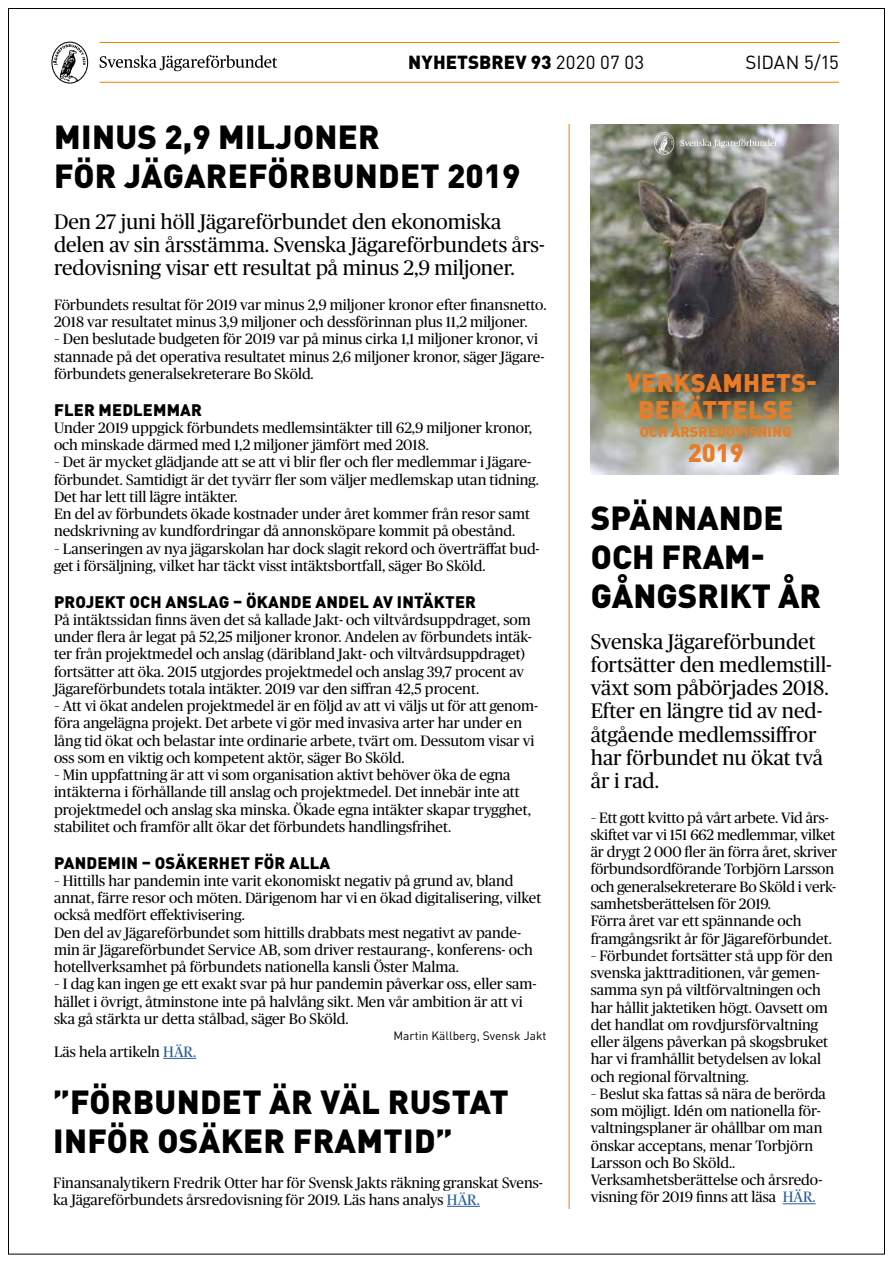
<style>
.page{position:relative;width:893px;height:1263px;background:#fff}
.page>*{position:absolute;margin:0;border:0;box-sizing:border-box;transform-origin:0 0}
.t1{font:900 33px/39px "DINOT";letter-spacing:.01em;color:#000}
.t2{font:900 25.2px/26.8px "DINOT";letter-spacing:.01em;color:#e87c28;text-align:center}
.t3{font:21px/23.2px "Publico Headline";color:#000}
.t4{font:900 18.75px "DINOT";letter-spacing:.005em;color:#000}
.t5{font:18.75px "DINOT";letter-spacing:-.005em;color:#000}
.t6{font:900 16.5px "DINOT";letter-spacing:.01em;color:#000}
.t7{font:15px/17.2px "Publico Headline";color:#000}
.t8{font:900 14.25px "DINOT";letter-spacing:.01em;color:#e87c28}
.t9{font:12px "DINOT";color:#000}
.s1{font-weight:400}
.s2{color:#275b9b}
</style>
<div class="page">
<svg style="left:51px;top:42px;width:37px;height:42px"></svg>
<svg style="left:100px;top:55px;width:177px;height:16px"></svg>
<hr style="left:99px;top:42px;width:740px;height:1px;background:#ef7d00">
<hr style="left:99px;top:82px;width:740px;height:1px;background:#ef7d00">
<hr style="left:569px;top:124px;width:1px;height:1085px;background:#ef7d00">
<hr style="left:163px;top:1058px;width:33px;height:1px;background:#275b9b">
<hr style="left:447px;top:1206px;width:33px;height:1px;background:#275b9b">
<hr style="left:783px;top:1203px;width:33px;height:1px;background:#275b9b">
<img style="left:591px;top:124px;width:248px;height:350px">
<svg style="left:654px;top:132px;width:20px;height:23px"></svg>
<svg style="left:680px;top:139px;width:97px;height:9px"></svg>
<svg style="left:792px;top:349px;width:5px;height:3px"></svg>
<p class="t4" style="left:408px;top:50px;width:238px">NYHETSBREV 93 <span class="s1">2020 07 03</span></p>
<p class="t5" style="left:745px;top:50px;width:95px">SIDAN 5/15</p>
<h1 class="t1" style="left:54px;top:116px;width:468px">MINUS 2,9 MILJONER<br>FÖR JÄGAREFÖRBUNDET 2019</h1>
<h3 class="t3" style="left:54px;top:209px;width:492px">Den 27 juni höll Jägareförbundet den ekonomiska delen av sin årsstämma. Svenska Jägareförbundets års&shy;redovisning visar ett resultat på minus 2,9 miljoner.</h3>
<p class="t7" style="left:54px;top:295px;width:494px">Förbundets resultat för 2019 var minus 2,9 miljoner kronor efter finansnetto.<br>2018 var resultatet minus 3,9 miljoner och dessförinnan plus 11,2 miljoner.</p>
<p class="t7" style="left:54px;top:330px;width:492px">– Den beslutade budgeten för 2019 var på minus cirka 1,1 miljoner kronor, vi stannade på det operativa resultatet minus 2,6 miljoner kronor, säger Jägare&shy;förbundets generalsekreterare Bo Sköld.</p>
<p class="t6" style="left:54px;top:398px;width:149px">FLER MEDLEMMAR</p>
<p class="t7" style="left:54px;top:418px;width:480px">Under 2019 uppgick förbundets medlemsintäkter till 62,9 miljoner kronor, och minskade därmed med 1,2 miljoner jämfört med 2018.</p>
<p class="t7" style="left:54px;top:453px;width:486px">– Det är mycket glädjande att se att vi blir fler och fler medlemmar i Jägare&shy;förbundet. Samtidigt är det tyvärr fler som väljer medlemskap utan tidning.<br>Det har lett till lägre intäkter.<br>En del av förbundets ökade kostnader under året kommer från resor samt nedskrivning av kundfordringar då annonsköpare kommit på obestånd.</p>
<p class="t7" style="left:54px;top:539px;width:487px">– Lanseringen av nya jägarskolan har dock slagit rekord och överträffat bud&shy;get i försäljning, vilket har täckt visst intäktsbortfall, säger Bo Sköld.</p>
<p class="t6" style="left:54px;top:590px;width:423px">PROJEKT OCH ANSLAG – ÖKANDE ANDEL AV INTÄKTER</p>
<p class="t7" style="left:54px;top:610px;width:479px">På intäktssidan finns även det så kallade Jakt- och viltvårdsuppdraget, som under flera år legat på 52,25 miljoner kronor. Andelen av förbundets intäk&shy;ter från projektmedel och anslag (däribland Jakt- och viltvårdsuppdraget) fortsätter att öka. 2015 utgjordes projektmedel och anslag 39,7 procent av Jägareförbundets totala intäkter. 2019 var den siffran 42,5 procent.</p>
<p class="t7" style="left:54px;top:696px;width:486px">– Att vi ökat andelen projektmedel är en följd av att vi väljs ut för att genom&shy;föra angelägna projekt. Det arbete vi gör med invasiva arter har under en lång tid ökat och belastar inte ordinarie arbete, tvärt om. Dessutom visar vi oss som en viktig och kompetent aktör, säger Bo Sköld.</p>
<p class="t7" style="left:54px;top:765px;width:478px">– Min uppfattning är att vi som organisation aktivt behöver öka de egna intäkterna i förhållande till anslag och projektmedel. Det innebär inte att projektmedel och anslag ska minska. Ökade egna intäkter skapar trygghet, stabilitet och framför allt ökar det förbundets handlingsfrihet.</p>
<p class="t6" style="left:54px;top:851px;width:278px">PANDEMIN – OSÄKERHET FÖR ALLA</p>
<p class="t7" style="left:54px;top:871px;width:489px">– Hittills har pandemin inte varit ekonomiskt negativ på grund av, bland annat, färre resor och möten. Därigenom har vi en ökad digitalisering, vilket också medfört effektivisering.<br>Den del av Jägareförbundet som hittills drabbats mest negativt av pande&shy;min är Jägareförbundet Service AB, som driver restaurang-, konferens- och hotellverksamhet på förbundets nationella kansli Öster Malma.</p>
<p class="t7" style="left:54px;top:975px;width:484px">– I dag kan ingen ge ett exakt svar på hur pandemin påverkar oss, eller sam&shy;hället i övrigt, åtminstone inte på halvlång sikt. Men vår ambition är att vi ska gå stärkta ur detta stålbad, säger Bo Sköld.</p>
<p class="t9" style="left:394px;top:1027px;width:154px">Martin Källberg, Svensk Jakt</p>
<p class="t7" style="left:54px;top:1042px;width:144px">Läs hela artikeln <span class="s2">HÄR.</span></p>
<h1 class="t1" style="left:53px;top:1081px;width:457px">”FÖRBUNDET ÄR VÄL RUSTAT<br>INFÖR OSÄKER FRAMTID”</h1>
<p class="t7" style="left:53px;top:1173px;width:491px">Finansanalytikern Fredrik Otter har för Svensk Jakts räkning granskat Svens&shy;ka Jägareförbundets årsredovisning för 2019. Läs hans analys <span class="s2">HÄR.</span></p>
<h2 class="t2" style="left:626px;top:368px;width:193px">VERKSAMHETS-<br>BERÄTTELSE</h2>
<p class="t8" style="left:640px;top:422px;width:153px">OCH ÅRSREDOVISNING</p>
<h2 class="t2" style="left:688px;top:438px;width:58px">2019</h2>
<h1 class="t1" style="left:591px;top:497px;width:232px">SPÄNNANDE<br>OCH FRAM-<br>GÅNGSRIKT ÅR</h1>
<h3 class="t3" style="left:591px;top:629px;width:243px">Svenska Jägareförbundet fortsätter den medlemstill&shy;växt som påbörjades 2018.<br>Efter en längre tid av ned&shy;åtgående medlemssiffror har förbundet nu ökat två år i rad.</h3>
<p class="t7" style="left:591px;top:808px;width:248px">– Ett gott kvitto på vårt arbete. Vid års&shy;skiftet var vi 151 662 medlemmar, vilket är drygt 2 000 fler än förra året, skriver förbundsordförande Torbjörn Larsson och generalsekreterare Bo Sköld i verk&shy;samhetsberättelsen för 2019.<br>Förra året var ett spännande och framgångsrikt år för Jägareförbundet.</p>
<p class="t7" style="left:591px;top:946px;width:244px">– Förbundet fortsätter stå upp för den svenska jakttraditionen, vår gemen&shy;samma syn på viltförvaltningen och har hållit jaktetiken högt. Oavsett om det handlat om rovdjursförvaltning eller älgens påverkan på skogsbruket har vi framhållit betydelsen av lokal och regional förvaltning.</p>
<p class="t7" style="left:591px;top:1084px;width:237px">– Beslut ska fattas så nära de berörda som möjligt. Idén om nationella för&shy;valtningsplaner är ohållbar om man önskar acceptans, menar Torbjörn Larsson och Bo Sköld..<br>Verksamhetsberättelse och årsredo&shy;visning för 2019 finns att läsa <span class="s2">HÄR.</span></p>
</div>
